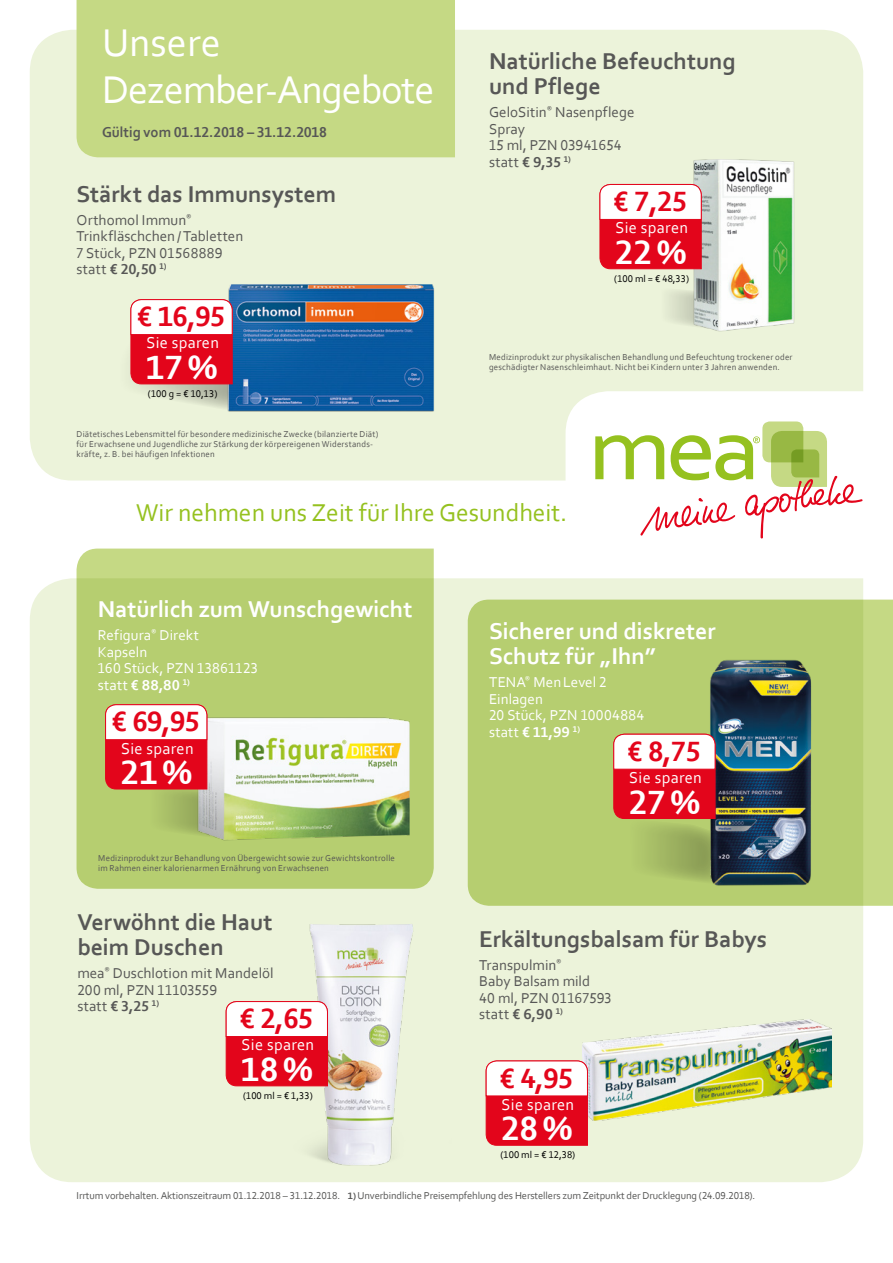
<style>
.page{position:relative;width:893px;height:1263px;background:#fff}
.page>*{position:absolute;margin:0;border:0;box-sizing:border-box;transform-origin:0 0}
.t1{font:40.5px/46.5px "Corbel";letter-spacing:-.03em;color:#fff}
.t2{font:700 35.25px "Corbel";color:#fff}
.t3{font:700 29.25px "Corbel";color:#e3051b}
.t4{font:25.5px "Corbel";color:#95c11f}
.t5{font:700 24px/25.5px "Corbel";color:#575756}
.t6{font:700 24px/25.5px "Corbel";color:#fff}
.t7{font:16.5px "Corbel";letter-spacing:.02em;color:#fff}
.t8{font:15px/16.5px "Corbel";letter-spacing:.005em;color:#575756}
.t9{font:15px/16.5px "Corbel";letter-spacing:.005em;color:#fff}
.t10{font:700 15px "Corbel";letter-spacing:-.005em;color:#575756}
.t11{font:10.5px "Corbel";letter-spacing:-.01em;color:#575756}
.t12{font:10.2px "Corbel";color:#000}
.t13{font:9px/9.8px "Corbel";letter-spacing:.02em;color:#575756}
.s1{font-weight:700}
.s2{font-weight:700;font-size:9.75px}
</style>
<div class="page">
<div style="left:30px;top:30px;width:833px;height:450px;background:#ecf3da;border-radius:43px"></div>
<svg style="left:566px;top:391px;width:327px;height:209px"></svg>
<div style="left:30px;top:578px;width:833px;height:604px;background:#ecf3da"></div>
<svg style="left:468px;top:600px;width:425px;height:306px;background:#b8cf72"></svg>
<svg style="left:77px;top:549px;width:357px;height:340px;background:#b8cf73"></svg>
<div style="left:77px;top:0;width:378px;height:157px;background:#c5d984"></div>
<svg style="left:595px;top:421px;width:268px;height:118px"></svg>
<img style="left:179px;top:707px;width:234px;height:140px">
<img style="left:685px;top:651px;width:152px;height:244px">
<img style="left:228px;top:284px;width:207px;height:128px">
<svg style="left:669px;top:291px;width:18px;height:34px"></svg>
<img style="left:687px;top:159px;width:108px;height:173px">
<img style="left:250px;top:919px;width:202px;height:248px">
<img style="left:582px;top:1019px;width:249px;height:102px">
<svg style="left:130px;top:299px;width:177px;height:112px;background:#927693"></svg>
<svg style="left:599px;top:184px;width:103px;height:85px;background:#ed6875"></svg>
<svg style="left:99px;top:704px;width:125px;height:135px"></svg>
<svg style="left:568px;top:733px;width:152px;height:153px;background:#c09c6c"></svg>
<svg style="left:225px;top:1001px;width:103px;height:85px"></svg>
<svg style="left:457px;top:1059px;width:138px;height:87px"></svg>
<h1 class="t1" style="left:102px;top:19px;width:334px">Unsere<br>Dezember-Angebote</h1>
<h3 class="t10" style="left:102px;top:122px;width:226px">Gültig vom 01.12.2018 – 31.12.2018</h3>
<h3 class="t5" style="left:77px;top:180px;width:261px">Stärkt das Immunsystem</h3>
<h3 class="t8" style="left:77px;top:211px;width:168px">Orthomol Immun<sup>®<br></sup>Trinkfläschchen/Tabletten<br>7 Stück, PZN 01568889 statt <span class="s1">€ 20,50</span> <sup>1)</sup></h3>
<h3 class="t3" style="left:137px;top:298px;width:90px">€ 16,95</h3>
<h2 class="t2" style="left:146px;top:345px;width:73px">17%</h2>
<p class="t12" style="left:148px;top:387px;width:71px">(100 g = € 10,13)</p>
<h3 class="t7" style="left:146px;top:333px;width:74px">Sie sparen</h3>
<p class="t13" style="left:77px;top:429px;width:303px">Diätetisches Lebensmittel für besondere medizinische Zwecke (bilanzierte Diät) für Erwachsene und Jugendliche zur Stärkung der körpereigenen Widerstands&shy;kräfte, z. B. bei häufigen Infektionen</p>
<h3 class="t5" style="left:489px;top:48px;width:248px">Natürliche Befeuchtung und Pflege</h3>
<h3 class="t8" style="left:489px;top:104px;width:147px">GeloSitin<sup>®</sup> Nasenpflege<br>Spray<br>15 ml, PZN 03941654 statt <span class="s1">€ 9,35</span> <sup>1)</sup></h3>
<h3 class="t3" style="left:613px;top:183px;width:75px">€ 7,25</h3>
<h2 class="t2" style="left:615px;top:230px;width:73px">22%</h2>
<p class="t12" style="left:614px;top:272px;width:76px">(100 ml = € 48,33)</p>
<h3 class="t7" style="left:615px;top:218px;width:74px">Sie sparen</h3>
<p class="t13" style="left:489px;top:352px;width:305px">Medizinprodukt zur physikalischen Behandlung und Befeuchtung trockener oder geschädigter Nasenschleimhaut. Nicht bei Kindern unter 3 Jahren anwenden.</p>
<h3 class="t4" style="left:136px;top:496px;width:433px">Wir nehmen uns Zeit für Ihre Gesundheit.</h3>
<h3 class="t6" style="left:98px;top:596px;width:316px">Natürlich zum Wunschgewicht</h3>
<h3 class="t9" style="left:98px;top:627px;width:162px">Refigura<sup>®</sup> Direkt<br>Kapseln<br>160 Stück, PZN 13861123 statt <span class="s1">€ 88,80</span> <sup>1)</sup></h3>
<h3 class="t6" style="left:489px;top:617px;width:228px">Sicherer und diskreter<br>Schutz für „Ihn”</h3>
<h3 class="t9" style="left:489px;top:673px;width:157px">TENA<sup>®</sup> MenLevel 2<br>Einlagen<br>20 Stück, PZN 10004884 statt <span class="s1">€ 11,99</span> <sup>1)</sup></h3>
<h3 class="t3" style="left:112px;top:703px;width:90px">€ 69,95</h3>
<h2 class="t2" style="left:121px;top:750px;width:73px">21%</h2>
<h3 class="t7" style="left:121px;top:738px;width:74px">Sie sparen</h3>
<h3 class="t3" style="left:627px;top:733px;width:75px">€ 8,75</h3>
<h2 class="t2" style="left:629px;top:780px;width:72px">27%</h2>
<h3 class="t7" style="left:629px;top:767px;width:74px">Sie sparen</h3>
<p class="t13" style="left:98px;top:853px;width:298px">Medizinprodukt zur Behandlung von Übergewicht sowie zur Gewichtskontrolle im Rahmen einer kalorienarmen Ernährung von Erwachsenen</p>
<h3 class="t5" style="left:77px;top:908px;width:197px">Verwöhnt die Haut beim Duschen</h3>
<h3 class="t8" style="left:77px;top:964px;width:198px">mea<sup>®</sup> Duschlotion mit Mandelöl<br>200 ml, PZN 11103559<br>statt <span class="s1">€ 3,25</span> <sup>1)</sup></h3>
<h3 class="t3" style="left:239px;top:1000px;width:75px">€ 2,65</h3>
<h2 class="t2" style="left:241px;top:1047px;width:73px">18%</h2>
<p class="t12" style="left:243px;top:1089px;width:71px">(100 ml = € 1,33)</p>
<h3 class="t7" style="left:242px;top:1035px;width:74px">Sie sparen</h3>
<h3 class="t5" style="left:479px;top:925px;width:289px">Erkältungsbalsam für Babys</h3>
<h3 class="t8" style="left:479px;top:956px;width:134px">Transpulmin<sup>®<br></sup>Baby Balsam mild<br>40 ml, PZN 01167593 statt <span class="s1">€ 6,90</span> <sup>1)</sup></h3>
<h3 class="t3" style="left:499px;top:1060px;width:75px">€ 4,95</h3>
<h2 class="t2" style="left:501px;top:1107px;width:73px">28%</h2>
<p class="t12" style="left:500px;top:1148px;width:76px">(100 ml = € 12,38)</p>
<h3 class="t7" style="left:502px;top:1094px;width:74px">Sie sparen</h3>
<p class="t11" style="left:77px;top:1188px;width:680px">Irrtum vorbehalten. Aktionszeitraum 01.12.2018 – 31.12.2018. <span class="s2">1)</span> Unverbindliche Preisempfehlung des Herstellers zum Zeitpunkt der Drucklegung (24.09.2018).</p>
</div>
